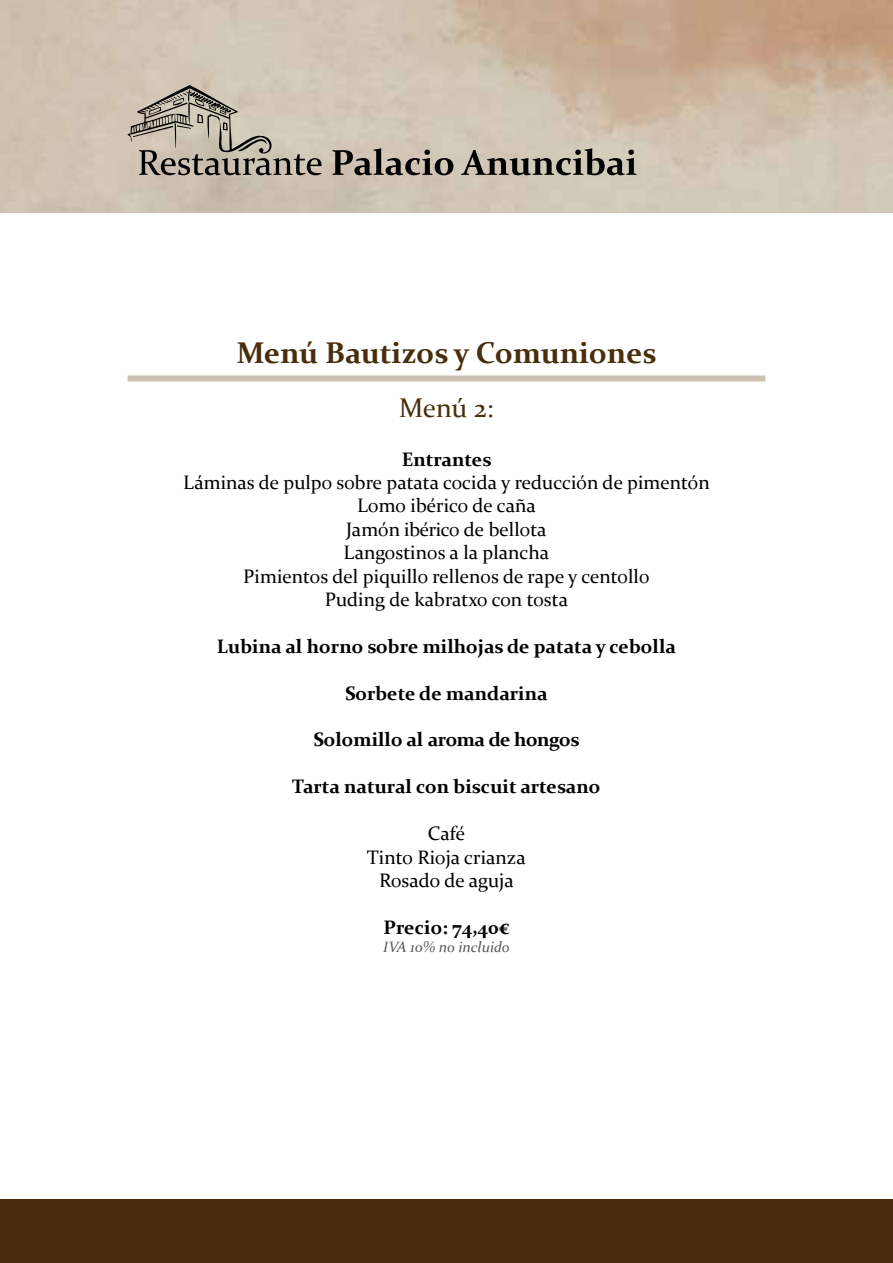
<style>
.page{position:relative;width:893px;height:1263px;background:#fff}
.page>*{position:absolute;margin:0;border:0;box-sizing:border-box;transform-origin:0 0}
.t1{font:700 30px "Constantia";color:#482e0c}
.t2{font:27px "Constantia";color:#482e0c}
.t3{font:19.5px/23.4px "Constantia";color:#000;text-align:center}
.t4{font:700 19.5px "Constantia";color:#000}
.t5{font:700 19.5px "Constantia";letter-spacing:-.03em;color:#000}
.t6{font:italic 15px "Constantia";color:#58595b}
</style>
<div class="page">
<div style="left:0;top:1199px;width:893px;height:64px;background:#482e0c"></div>
<svg style="left:332px;top:148px;width:121px;height:27px"></svg>
<svg style="left:461px;top:148px;width:176px;height:27px"></svg>
<svg style="left:128px;top:85px;width:194px;height:90px"></svg>
<div style="left:128px;top:375px;width:637px;height:6px;background:#cdc2af"></div>
<h1 class="t1" style="left:237px;top:332px;width:421px">Menú Bautizos y Comuniones</h1>
<h2 class="t2" style="left:399px;top:389px;width:96px">Menú 2:</h2>
<p class="t4" style="left:402px;top:446px;width:91px">Entrantes</p>
<p class="t3" style="left:183px;top:470px;width:528px">Láminas de pulpo sobre patata cocida y reducción de pimentón Lomo ibérico de caña<br>Jamón ibérico de bellota<br>Langostinos a la plancha<br>Pimientos del piquillo rellenos de rape y centollo<br>Puding de kabratxo con tosta</p>
<p class="t4" style="left:217px;top:633px;width:460px">Lubina al horno sobre milhojas de patata y cebolla</p>
<p class="t4" style="left:345px;top:680px;width:204px">Sorbete de mandarina</p>
<p class="t5" style="left:313px;top:726px;width:267px">Solomillo al aroma de hongos</p>
<p class="t4" style="left:292px;top:773px;width:310px">Tarta natural con biscuit artesano</p>
<p class="t3" style="left:367px;top:821px;width:160px">Café<br>Tinto Rioja crianza<br>Rosado de aguja</p>
<p class="t4" style="left:384px;top:914px;width:127px">Precio: 74,40€</p>
<p class="t6" style="left:383px;top:936px;width:128px">IVA 10% no incluido</p>
</div>
